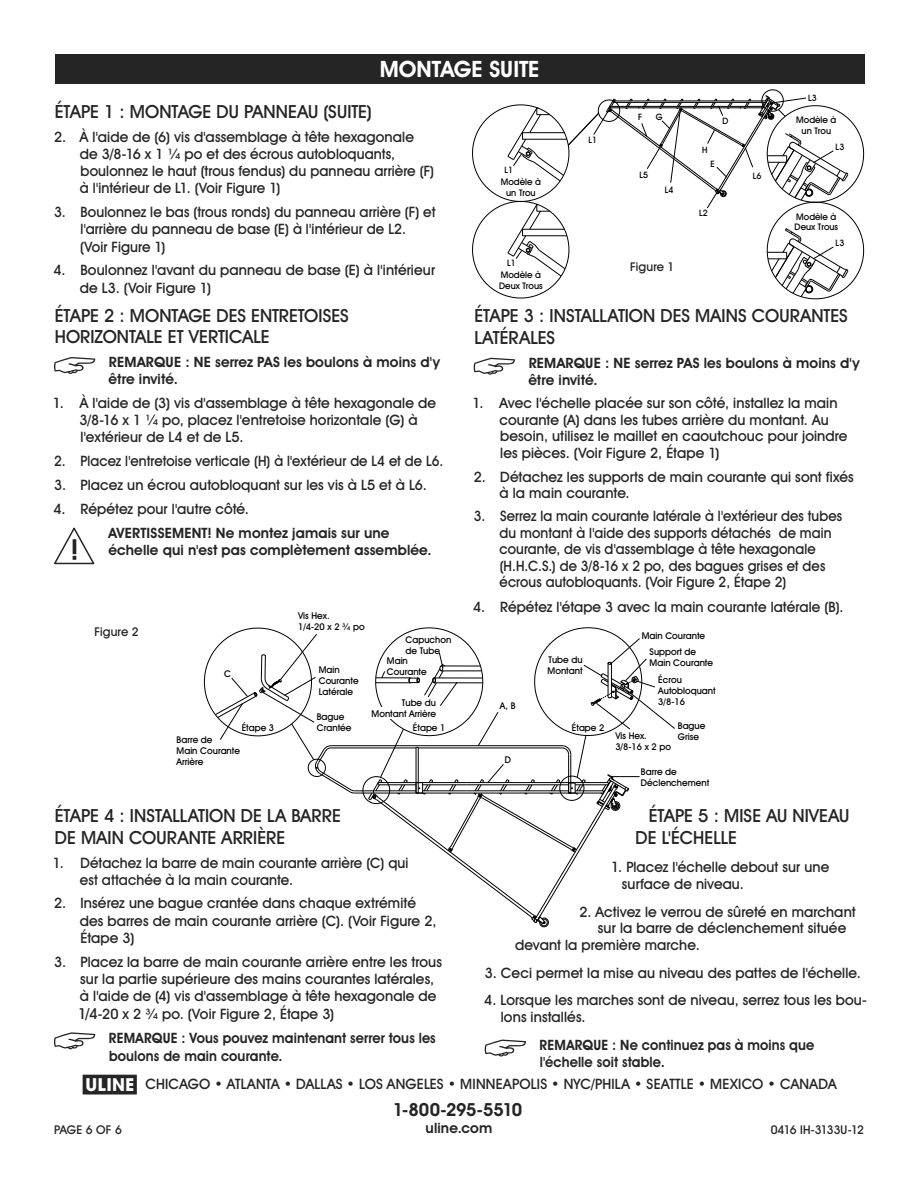
<style>
.page{position:relative;width:918px;height:1188px;background:#fff}
.page>*{position:absolute;margin:0;border:0;box-sizing:border-box;transform-origin:0 0}
.t1{font:700 22.5px "Uline Two Knine";color:#fff}
.t2{font:18px/21.6px "Uline Two Knine";letter-spacing:.005em;color:#252525}
.t3{font:700 18px "Uline Two Knine";letter-spacing:-.02em;color:#252525}
.t4{font:14.25px/17.1px "Uline Two Knine";letter-spacing:.01em;color:#252525}
.t5{font:14.25px/16.5px "Uline Two Knine";letter-spacing:.01em;color:#252525;scale:.96 1}
.t6{font:700 14.25px/17.1px "Uline Two Knine";letter-spacing:.01em;color:#252525}
.t7{font:700 14.25px/18px "Uline Two Knine";letter-spacing:.01em;color:#252525;scale:.95 1}
.t8{font:12px "Uline Two Knine";color:#252525}
.t9{font:12px "Uline Two Knine";letter-spacing:-.065em;color:#252525}
.t10{font:9.3px/11.1px "Uline Two Knine";color:#000}
.t11{font:9px/10.5px "Uline Two Knine";color:#000;text-align:center}
.t12{font:8.7px "Uline Two Knine";color:#000}
.s1{font-size:15px}
.s2{font-size:18px}
</style>
<div class="page">
<svg style="left:54px;top:357px;width:41px;height:17px"></svg>
<svg style="left:54px;top:528px;width:40px;height:36px"></svg>
<svg style="left:474px;top:358px;width:41px;height:17px"></svg>
<svg style="left:204px;top:627px;width:471px;height:300px"></svg>
<div style="left:55px;top:54px;width:810px;height:30px;background:#252525"></div>
<svg style="left:54px;top:1032px;width:41px;height:17px"></svg>
<svg style="left:485px;top:1040px;width:41px;height:17px"></svg>
<svg style="left:472px;top:89px;width:392px;height:210px"></svg>
<h1 class="t1" style="left:380px;top:56px;width:161px">MONTAGE SUITE</h1>
<p class="t12" style="left:808px;top:92px;width:10px">L3</p>
<p class="t2" style="left:55px;top:101px;width:319px">ÉTAPE 1 : MONTAGE DU PANNEAU (SUITE)</p>
<p class="t4" style="left:80px;top:128px;width:356px;text-indent:-26px">2. À l'aide de (6) vis d'assemblage à tête hexagonale de 3/8-16 x 1 ¼ po et des écrous autobloquants, boulonnez le haut (trous fendus) du panneau arrière (F) à l'intérieur de L1. (Voir Figure 1)</p>
<p class="t4" style="left:80px;top:204px;width:357px;text-indent:-26px">3. Boulonnez le bas (trous ronds) du panneau arrière (F) et l'arrière du panneau de base (E) à l'intérieur de L2. (Voir Figure 1)</p>
<p class="t4" style="left:80px;top:261px;width:357px;line-height:18px;text-indent:-26px">4. Boulonnez l'avant du panneau de base (E) à l'intérieur de L3. (Voir Figure 1)</p>
<p class="t2" style="left:55px;top:304px;width:296px">ÉTAPE 2 : MONTAGE DES ENTRETOISES<br>HORIZONTALE ET VERTICALE</p>
<p class="t6" style="left:109px;top:353px;width:333px">REMARQUE : NE serrez PAS les boulons à moins d'y être invité.</p>
<p class="t4" style="left:80px;top:394px;width:358px;text-indent:-27px">1. À l'aide de (3) vis d'assemblage à tête hexagonale de<br>3/8-16 x 1 ¼ po, placez l'entretoise horizontale (G) à l'extérieur de L4 et de L5.</p>
<p class="t5" style="left:54px;top:453px;width:407px">2. Placez l'entretoise verticale (H) à l'extérieur de L4 et de L6.</p>
<p class="t4" style="left:54px;top:476px;width:374px">3. Placez un écrou autobloquant sur les vis à L5 et à L6.</p>
<p class="t4" style="left:54px;top:500px;width:197px">4. Répétez pour l'autre côté.</p>
<p class="t6" style="left:108px;top:524px;width:325px">AVERTISSEMENT! Ne montez jamais sur une échelle qui n'est pas complètement assemblée.</p>
<p class="t12" style="left:638px;top:112px;width:6px">F</p>
<p class="t12" style="left:656px;top:112px;width:8px">G</p>
<p class="t11" style="left:796px;top:115px;width:42px">Modèle à un Trou</p>
<p class="t12" style="left:723px;top:116px;width:7px">D</p>
<p class="t12" style="left:589px;top:135px;width:10px">L1</p>
<p class="t12" style="left:836px;top:142px;width:10px">L3</p>
<p class="t12" style="left:702px;top:144px;width:7px">H</p>
<p class="t12" style="left:710px;top:158px;width:6px">E</p>
<p class="t12" style="left:504px;top:164px;width:10px">L1</p>
<p class="t12" style="left:640px;top:170px;width:10px">L5</p>
<p class="t12" style="left:753px;top:170px;width:10px">L6</p>
<p class="t11" style="left:501px;top:177px;width:42px">Modèle à un Trou</p>
<p class="t12" style="left:665px;top:185px;width:10px">L4</p>
<p class="t12" style="left:699px;top:208px;width:10px">L2</p>
<p class="t11" style="left:795px;top:211px;width:45px;text-align:left">Modèle à<br>Deux Trous</p>
<p class="t12" style="left:836px;top:238px;width:10px">L3</p>
<p class="t12" style="left:507px;top:257px;width:10px">L1</p>
<p class="t8" style="left:630px;top:259px;width:46px">Figure 1</p>
<p class="t11" style="left:499px;top:270px;width:45px;text-align:left">Modèle à<br>Deux Trous</p>
<p class="t2" style="left:474px;top:305px;width:375px">ÉTAPE 3 : INSTALLATION DES MAINS COURANTES<br>LATÉRALES</p>
<p class="t6" style="left:528px;top:354px;width:333px">REMARQUE : NE serrez PAS les boulons à moins d'y être invité.</p>
<p class="t4" style="left:500px;top:395px;width:350px;line-height:16.6px;text-indent:-27px">1. Avec l'échelle placée sur son côté, installez la main courante (A) dans les tubes arrière du montant. Au besoin, utilisez le maillet en caoutchouc pour joindre les pièces. (Voir Figure 2, Étape 1)</p>
<p class="t4" style="left:500px;top:468px;width:356px;line-height:16.5px;text-indent:-26px">2. Détachez les supports de main courante qui sont fixés à la main courante.</p>
<p class="t5" style="left:500px;top:508px;width:358px;text-indent:-26px">3. Serrez la main courante latérale à l'extérieur des tubes du montant à l'aide des supports détachés de main courante, de vis d'assemblage à tête hexagonale (H.H.C.S.) de 3/8-16 x 2 po, des bagues grises et des écrous autobloquants. (Voir Figure 2, Étape 2)</p>
<p class="t4" style="left:473px;top:598px;width:372px">4. Répétez l'étape 3 avec la main courante latérale (B).</p>
<p class="t10" style="left:298px;top:610px;width:68px">Vis Hex.<br>1/4-20 x 2 ¾ po</p>
<p class="t10" style="left:319px;top:664px;width:41px">Main<br>Courante<br>Latérale</p>
<p class="t8" style="left:94px;top:624px;width:46px">Figure 2</p>
<p class="t10" style="left:642px;top:630px;width:65px">Main Courante</p>
<p class="t10" style="left:406px;top:634px;width:47px">Capuchon</p>
<p class="t10" style="left:406px;top:645px;width:36px">de Tube</p>
<p class="t10" style="left:387px;top:655px;width:22px">Main</p>
<p class="t10" style="left:387px;top:666px;width:41px">Courante</p>
<p class="t10" style="left:548px;top:654px;width:37px">Tube du<br>Montant</p>
<p class="t10" style="left:650px;top:646px;width:65px">Support de<br>Main Courante</p>
<p class="t10" style="left:658px;top:674px;width:59px">Écrou<br>Autobloquant<br>3/8-16</p>
<p class="t10" style="left:615px;top:730px;width:57px">Vis Hex.<br>3/8-16 x 2 po</p>
<p class="t10" style="left:641px;top:766px;width:70px">Barre de<br>Déclenchement</p>
<p class="t10" style="left:224px;top:668px;width:8px">C</p>
<p class="t10" style="left:372px;top:698px;width:66px;line-height:10.5px;text-align:right">Tube du<br>Montant Arrière</p>
<p class="t10" style="left:500px;top:700px;width:17px">A, B</p>
<p class="t10" style="left:317px;top:711px;width:36px">Bague<br>Crantée</p>
<p class="t10" style="left:242px;top:722px;width:34px">Étape 3</p>
<p class="t10" style="left:413px;top:722px;width:34px">Étape 1</p>
<p class="t10" style="left:572px;top:722px;width:34px">Étape 2</p>
<p class="t10" style="left:678px;top:720px;width:29px">Bague<br>Grise</p>
<p class="t10" style="left:177px;top:734px;width:65px">Barre de<br>Main Courante<br>Arrière</p>
<p class="t10" style="left:505px;top:754px;width:8px">D</p>
<p class="t2" style="left:55px;top:805px;width:288px">ÉTAPE 4 : INSTALLATION DE LA BARRE<br>DE MAIN COURANTE ARRIÈRE</p>
<p class="t4" style="left:80px;top:854px;width:330px;text-indent:-27px">1. Détachez la barre de main courante arrière (C) qui est attachée à la main courante.</p>
<p class="t4" style="left:80px;top:895px;width:358px;text-indent:-26px">2. Insérez une bague crantée dans chaque extrémité des barres de main courante arrière (C). (Voir Figure 2,<br>Étape 3)</p>
<p class="t4" style="left:78px;top:953px;width:365px;text-indent:-24px">3. Placez la barre de main courante arrière entre les trous sur la partie supérieure des mains courantes latérales, à l'aide de (4) vis d'assemblage à tête hexagonale de <span class="s1">1/4</span>-20 x 2 ¾ po. (Voir Figure 2, Étape 3)</p>
<p class="t7" style="left:109px;top:1028px;width:346px">REMARQUE : Vous pouvez maintenant serrer tous les boulons de main courante.</p>
<p class="t2" style="left:636px;top:805px;width:215px;text-indent:13px">ÉTAPE 5 : MISE AU NIVEAU<br>DE L'ÉCHELLE</p>
<p class="t4" style="left:622px;top:858px;width:209px;text-indent:-11px">1. Placez l'échelle debout sur une surface de niveau.</p>
<p class="t4" style="left:579px;top:903px;width:278px">2. Activez le verrou de sûreté en marchant</p>
<p class="t4" style="left:598px;top:919px;width:250px">sur la barre de déclenchement située</p>
<p class="t4" style="left:515px;top:936px;width:186px">devant la première marche.</p>
<p class="t4" style="left:485px;top:964px;width:378px">3. Ceci permet la mise au niveau des pattes de l'échelle.</p>
<p class="t4" style="left:501px;top:992px;width:368px;line-height:16.5px;text-indent:-17px">4. Lorsque les marches sont de niveau, serrez tous les bou&shy;lons installés.</p>
<p class="t7" style="left:540px;top:1036px;width:291px;line-height:17.1px">REMARQUE : Ne continuez pas à moins que l'échelle soit stable.</p>
<p class="t4" style="left:83px;top:1075px;width:755px"><span class="s2">π</span> CHICAGO • ATLANTA • DALLAS • LOS ANGELES • MINNEAPOLIS • NYC/PHILA • SEATTLE • MEXICO • CANADA</p>
<p class="t3" style="left:393px;top:1099px;width:131px">1-800-295-5510</p>
<p class="t6" style="left:426px;top:1120px;width:68px">uline.com</p>
<p class="t8" style="left:54px;top:1122px;width:69px">PAGE 6 OF 6</p>
<p class="t9" style="left:771px;top:1122px;width:95px">0416 IH-3133U-12</p>
</div>
